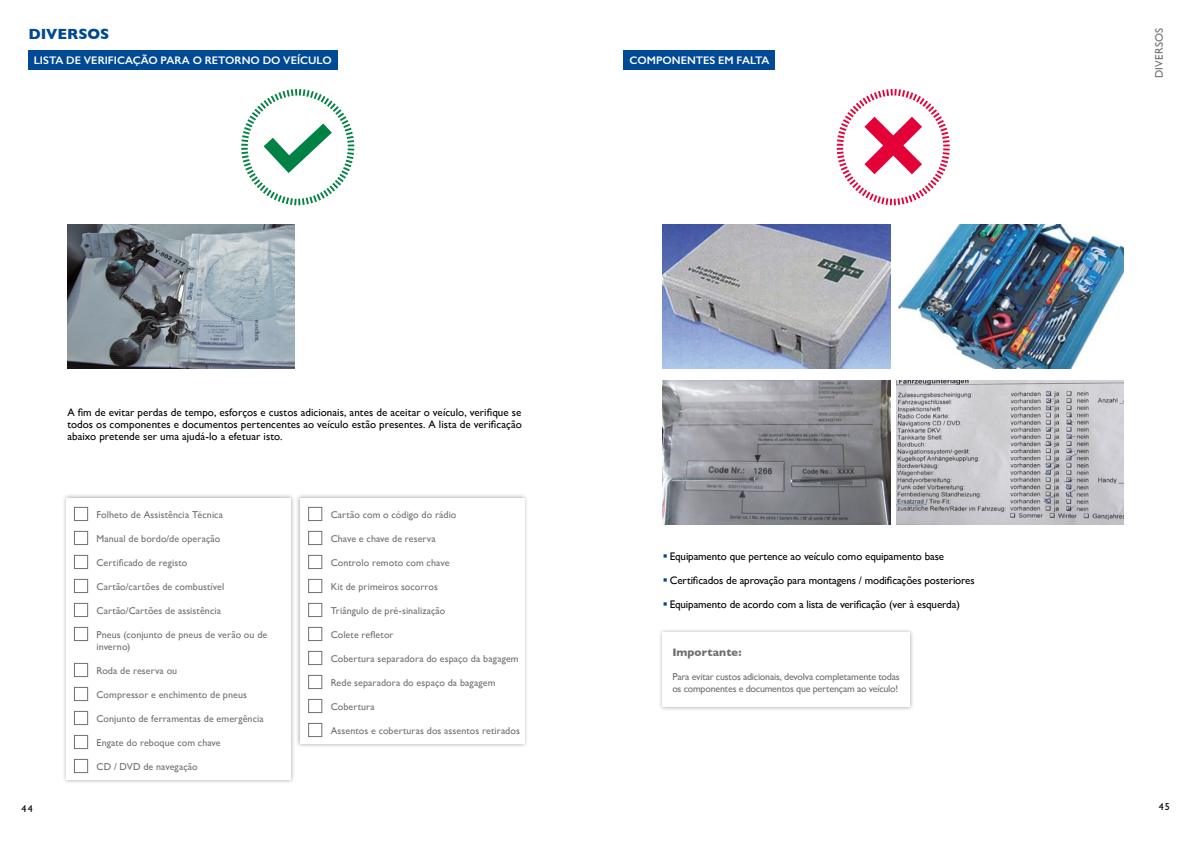
<style>
.page{position:relative;width:1191px;height:842px;background:#fff}
.page>*{position:absolute;margin:0;border:0;box-sizing:border-box;transform-origin:0 0}
.t1{font:700 15px "Gill Sans";letter-spacing:-.005em;color:#004994}
.t2{font:11px/12px "Gill Sans";letter-spacing:-.01em;color:#000;text-align:justify}
.t3{font:600 11px "Gill Sans";color:#fff}
.t4{font:700 11px "Gill Sans";letter-spacing:.005em;color:#706f6f}
.t5{font:11px "Gill Sans";letter-spacing:.01em;color:#706f6f}
.t6{font:10px/12px "Gill Sans";letter-spacing:.01em;color:#706f6f}
.t7{font:10px/12px "Gill Sans";letter-spacing:-.02em;color:#706f6f}
.t8{font:10px "Gill Sans";color:#000}
</style>
<div class="page">
<svg style="left:241px;top:89px;width:113px;height:116px"></svg>
<svg style="left:836px;top:89px;width:113px;height:116px"></svg>
<img style="left:662px;top:381px;width:228px;height:144px">
<div style="left:62px;top:493px;width:234px;height:292px;background:#000;opacity:.35"></div>
<div style="left:67px;top:498px;width:224px;height:282px;background:#fff"></div>
<div style="left:295px;top:493px;width:234px;height:256px;background:#000;opacity:.35"></div>
<div style="left:300px;top:498px;width:224px;height:246px;background:#fff"></div>
<div style="left:74px;top:507px;width:14px;height:14px;background:#fff;border:1px solid #706f6f"></div>
<div style="left:74px;top:531px;width:14px;height:14px;background:#fff;border:1px solid #706f6f"></div>
<div style="left:74px;top:555px;width:14px;height:14px;background:#fff;border:1px solid #706f6f"></div>
<div style="left:74px;top:579px;width:14px;height:14px;background:#fff;border:1px solid #706f6f"></div>
<div style="left:74px;top:603px;width:14px;height:14px;background:#fff;border:1px solid #706f6f"></div>
<div style="left:74px;top:627px;width:14px;height:14px;background:#fff;border:1px solid #706f6f"></div>
<div style="left:74px;top:663px;width:14px;height:14px;background:#fff;border:1px solid #706f6f"></div>
<div style="left:74px;top:687px;width:14px;height:14px;background:#fff;border:1px solid #706f6f"></div>
<div style="left:74px;top:711px;width:14px;height:14px;background:#fff;border:1px solid #706f6f"></div>
<div style="left:74px;top:735px;width:14px;height:14px;background:#fff;border:1px solid #706f6f"></div>
<div style="left:74px;top:759px;width:14px;height:14px;background:#fff;border:1px solid #706f6f"></div>
<div style="left:308px;top:507px;width:14px;height:14px;background:#fff;border:1px solid #706f6f"></div>
<div style="left:308px;top:531px;width:14px;height:14px;background:#fff;border:1px solid #706f6f"></div>
<div style="left:308px;top:555px;width:14px;height:14px;background:#fff;border:1px solid #706f6f"></div>
<div style="left:308px;top:579px;width:14px;height:14px;background:#fff;border:1px solid #706f6f"></div>
<div style="left:308px;top:603px;width:14px;height:14px;background:#fff;border:1px solid #706f6f"></div>
<div style="left:308px;top:627px;width:14px;height:14px;background:#fff;border:1px solid #706f6f"></div>
<div style="left:308px;top:651px;width:14px;height:14px;background:#fff;border:1px solid #706f6f"></div>
<div style="left:308px;top:675px;width:14px;height:14px;background:#fff;border:1px solid #706f6f"></div>
<div style="left:308px;top:699px;width:14px;height:14px;background:#fff;border:1px solid #706f6f"></div>
<div style="left:308px;top:723px;width:14px;height:14px;background:#fff;border:1px solid #706f6f"></div>
<div style="left:658px;top:628px;width:256px;height:83px;background:#000;opacity:.35"></div>
<div style="left:663px;top:632px;width:247px;height:75px;background:#fff"></div>
<img style="left:68px;top:225px;width:226px;height:143px">
<img style="left:662px;top:225px;width:228px;height:144px">
<img style="left:896px;top:381px;width:227px;height:144px">
<img style="left:898px;top:225px;width:225px;height:144px">
<div style="left:28px;top:50px;width:309px;height:19px;background:#004994"></div>
<div style="left:624px;top:50px;width:151px;height:19px;background:#004994"></div>
<h1 class="t1" style="left:28px;top:22px;width:83px">DIVERSOS</h1>
<p class="t3" style="left:34px;top:53px;width:299px">LISTA DE VERIFICAÇÃO PARA O RETORNO DO VEÍCULO</p>
<p class="t3" style="left:629px;top:53px;width:141px">COMPONENTES EM FALTA</p>
<p class="t2" style="left:67px;top:406px;width:456px">A fim de evitar perdas de tempo, esforços e custos adicionais, antes de aceitar o veículo, verifique se todos os componentes e documentos pertencentes ao veículo estão presentes. A lista de verificação abaixo pretende ser uma ajudá-lo a efetuar isto.</p>
<p class="t6" style="left:96px;top:508px;width:128px">Folheto de Assistência Técnica</p>
<p class="t6" style="left:96px;top:532px;width:125px">Manual de bordo/de operação</p>
<p class="t6" style="left:96px;top:556px;width:92px">Certificado de registo</p>
<p class="t6" style="left:96px;top:580px;width:129px">Cartão/cartões de combustível</p>
<p class="t6" style="left:96px;top:604px;width:126px">Cartão/Cartões de assistência</p>
<p class="t6" style="left:96px;top:628px;width:172px">Pneus (conjunto de pneus de verão ou de inverno)</p>
<p class="t6" style="left:96px;top:664px;width:82px">Roda de reserva ou</p>
<p class="t6" style="left:96px;top:688px;width:152px">Compressor e enchimento de pneus</p>
<p class="t6" style="left:96px;top:712px;width:169px">Conjunto de ferramentas de emergência</p>
<p class="t6" style="left:96px;top:736px;width:126px">Engate do reboque com chave</p>
<p class="t6" style="left:96px;top:760px;width:103px">CD / DVD de navegação</p>
<p class="t6" style="left:331px;top:508px;width:127px">Cartão com o código do rádio</p>
<p class="t6" style="left:331px;top:532px;width:107px">Chave e chave de reserva</p>
<p class="t6" style="left:331px;top:556px;width:120px">Controlo remoto com chave</p>
<p class="t6" style="left:331px;top:580px;width:109px">Kit de primeiros socorros</p>
<p class="t6" style="left:331px;top:604px;width:116px">Triângulo de pré-sinalização</p>
<p class="t6" style="left:331px;top:628px;width:64px">Colete refletor</p>
<p class="t6" style="left:331px;top:652px;width:189px">Cobertura separadora do espaço da bagagem</p>
<p class="t6" style="left:331px;top:676px;width:166px">Rede separadora do espaço da bagagem</p>
<p class="t6" style="left:331px;top:700px;width:46px">Cobertura</p>
<p class="t6" style="left:331px;top:724px;width:191px">Assentos e coberturas dos assentos retirados</p>
<p class="t2" style="left:670px;top:544px;width:306px;line-height:24px;text-align:left">Equipamento que pertence ao veículo como equipamento base<br>Certificados de aprovação para montagens / modificações posteriores<br>Equipamento de acordo com a lista de verificação (ver à esquerda)</p>
<p class="t4" style="left:672px;top:643px;width:71px">Importante:</p>
<p class="t7" style="left:672px;top:670px;width:229px">Para evitar custos adicionais, devolva completamente todas os componentes e documentos que pertençam ao veículo!</p>
<p class="t5" style="left:1152px;top:78px;width:51px;rotate:-90deg">DIVERSOS</p>
<p class="t8" style="left:22px;top:803px;width:13px">44</p>
<p class="t8" style="left:1158px;top:801px;width:12px">45</p>
</div>
